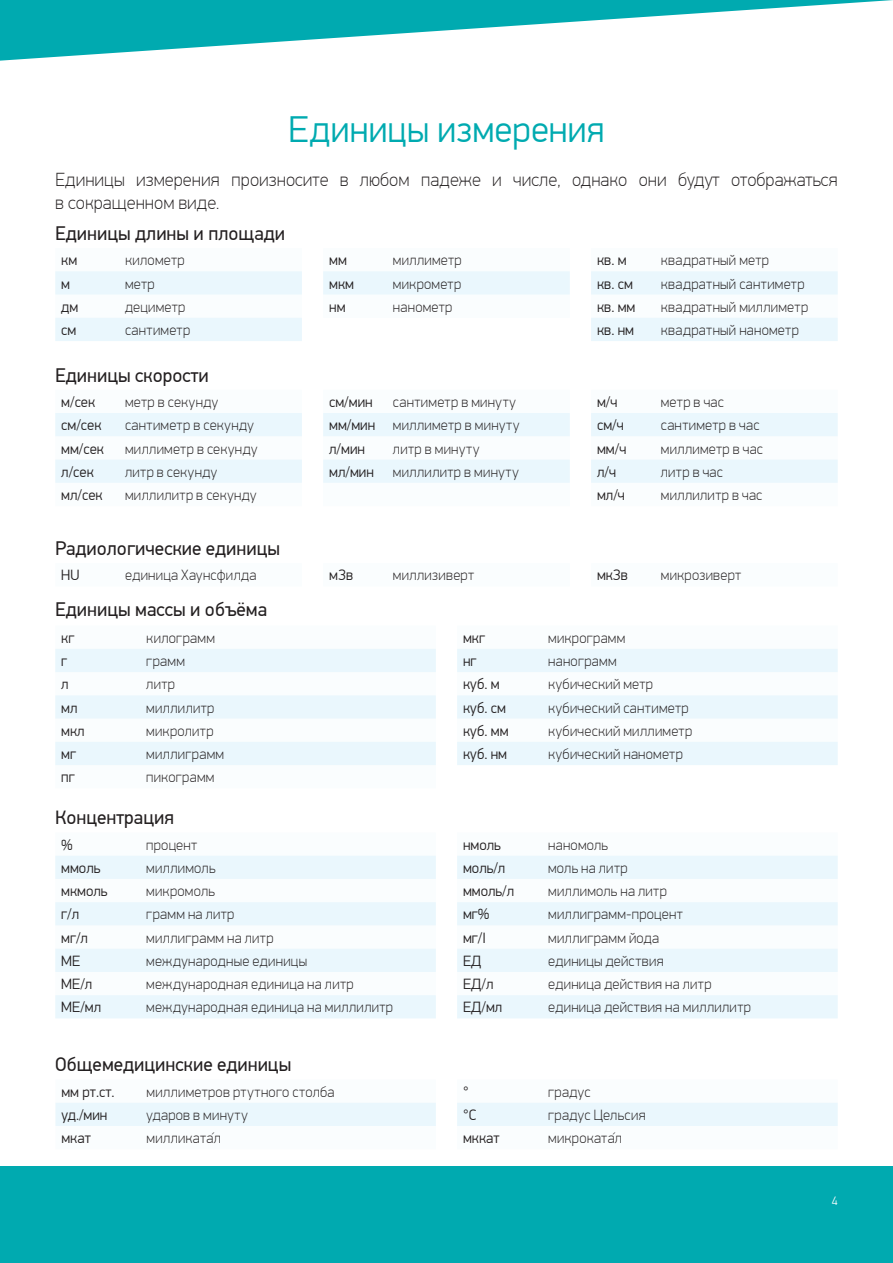
<style>
.page{position:relative;width:893px;height:1263px;background:#fff}
.page>*{position:absolute;margin:0;border:0;box-sizing:border-box;transform-origin:0 0}
.Заголовок{font:300 37.5px "PF Din Display Pro";letter-spacing:.005em;color:#00aab0}
.Подзаголовок{font:19.5px "PF Din Text Pro";color:#231f20}
.t1{font:100 18.75px/22.5px "PF Din Text Pro";color:#231f20}
.Произношение{font:100 15px "PF Din Display Pro";letter-spacing:.02em;color:#231f20}
.Term{font:300 15px "PF Din Display Pro";color:#231f20}
.Произношение-2{font:300 15px "PF Din Display Pro";color:#231f20}
.t2{font:300 12px "PF Din Text Pro";color:#fff}
.s1{font-family:"Segoe UI";font-weight:300}
</style>
<div class="page">
<svg style="left:0;top:0;width:893px;height:61px"></svg>
<div style="left:0;top:1166px;width:893px;height:97px;background:#00aab0"></div>
<svg style="left:55px;top:271px;width:247px;height:70px"></svg>
<div style="left:323px;top:271px;width:247px;height:24px;background:#eaf7fd"></div>
<svg style="left:591px;top:271px;width:247px;height:70px"></svg>
<svg style="left:55px;top:413px;width:247px;height:70px"></svg>
<svg style="left:323px;top:413px;width:247px;height:70px"></svg>
<svg style="left:591px;top:413px;width:247px;height:70px"></svg>
<svg style="left:55px;top:649px;width:381px;height:116px"></svg>
<svg style="left:457px;top:649px;width:381px;height:116px"></svg>
<svg style="left:55px;top:856px;width:381px;height:162px;fill:#eaf7fd"></svg>
<svg style="left:457px;top:856px;width:381px;height:162px;fill:#eaf7fd"></svg>
<div style="left:55px;top:1103px;width:381px;height:23px;background:#eaf7fd"></div>
<div style="left:457px;top:1103px;width:381px;height:23px;background:#eaf7fd"></div>
<p class="Заголовок" style="left:289px;top:108px;width:317px">Единицы измерения</p>
<p class="t1" style="left:55px;top:169px;width:784px">Единицы измерения произносите в любом падеже и числе, однако они будут отображаться в сокращенном виде.</p>
<p class="Подзаголовок" style="left:55px;top:222px;width:231px">Единицы длины и площади</p>
<p class="Term" style="left:61px;top:252px;width:18px">км</p>
<p class="Произношение" style="left:125px;top:252px;width:61px">километр</p>
<p class="Term" style="left:61px;top:275px;width:10px">м</p>
<p class="Произношение" style="left:125px;top:275px;width:31px">метр</p>
<p class="Term" style="left:61px;top:298px;width:19px">дм</p>
<p class="Произношение" style="left:125px;top:298px;width:62px">дециметр</p>
<p class="Term" style="left:61px;top:321px;width:17px">см</p>
<p class="Произношение" style="left:125px;top:321px;width:67px">сантиметр</p>
<p class="Подзаголовок" style="left:55px;top:364px;width:155px">Единицы скорости</p>
<p class="Term" style="left:61px;top:393px;width:36px">м/сек</p>
<p class="Произношение" style="left:125px;top:393px;width:95px">метр в секунду</p>
<p class="Term" style="left:61px;top:417px;width:42px">см/сек</p>
<p class="Произношение" style="left:125px;top:417px;width:130px">сантиметр в секунду</p>
<p class="Term" style="left:61px;top:440px;width:44px">мм/сек</p>
<p class="Произношение" style="left:125px;top:440px;width:134px">миллиметр в секунду</p>
<p class="Term" style="left:61px;top:463px;width:34px">л/сек</p>
<p class="Произношение" style="left:125px;top:463px;width:94px">литр в секунду</p>
<p class="Term" style="left:61px;top:486px;width:43px">мл/сек</p>
<p class="Произношение" style="left:125px;top:486px;width:133px">миллилитр в секунду</p>
<p class="Подзаголовок" style="left:55px;top:536px;width:226px">Радиологические единицы</p>
<p class="Term" style="left:329px;top:252px;width:19px">мм</p>
<p class="Произношение" style="left:393px;top:252px;width:70px">миллиметр</p>
<p class="Term" style="left:329px;top:275px;width:26px">мкм</p>
<p class="Произношение" style="left:393px;top:275px;width:70px">микрометр</p>
<p class="Term" style="left:329px;top:298px;width:18px">нм</p>
<p class="Произношение" style="left:393px;top:298px;width:61px">нанометр</p>
<p class="Term" style="left:329px;top:393px;width:45px">см/мин</p>
<p class="Произношение" style="left:393px;top:393px;width:124px">сантиметр в минуту</p>
<p class="Term" style="left:329px;top:417px;width:48px">мм/мин</p>
<p class="Произношение" style="left:393px;top:417px;width:128px">миллиметр в минуту</p>
<p class="Term" style="left:329px;top:440px;width:37px">л/мин</p>
<p class="Произношение" style="left:393px;top:440px;width:88px">литр в минуту</p>
<p class="Term" style="left:329px;top:463px;width:46px">мл/мин</p>
<p class="Произношение" style="left:393px;top:463px;width:127px">миллилитр в минуту</p>
<p class="Term" style="left:597px;top:252px;width:31px">кв. м</p>
<p class="Произношение" style="left:661px;top:252px;width:110px">квадратный метр</p>
<p class="Term" style="left:597px;top:275px;width:37px">кв. см</p>
<p class="Произношение" style="left:661px;top:275px;width:145px">квадратный сантиметр</p>
<p class="Term" style="left:597px;top:298px;width:40px">кв. мм</p>
<p class="Произношение" style="left:661px;top:298px;width:149px">квадратный миллиметр</p>
<p class="Term" style="left:597px;top:321px;width:39px">кв. нм</p>
<p class="Произношение" style="left:661px;top:321px;width:140px">квадратный нанометр</p>
<p class="Term" style="left:597px;top:393px;width:22px">м/ч</p>
<p class="Произношение" style="left:661px;top:393px;width:65px">метр в час</p>
<p class="Term" style="left:597px;top:417px;width:28px">см/ч</p>
<p class="Произношение" style="left:661px;top:417px;width:100px">сантиметр в час</p>
<p class="Term" style="left:597px;top:440px;width:31px">мм/ч</p>
<p class="Произношение" style="left:661px;top:440px;width:104px">миллиметр в час</p>
<p class="Term" style="left:597px;top:463px;width:20px">л/ч</p>
<p class="Произношение" style="left:661px;top:463px;width:64px">литр в час</p>
<p class="Term" style="left:597px;top:486px;width:29px">мл/ч</p>
<p class="Произношение" style="left:661px;top:486px;width:103px">миллилитр в час</p>
<p class="Term" style="left:61px;top:567px;width:20px">HU</p>
<p class="Произношение" style="left:125px;top:567px;width:133px">единица Хаунсфилда</p>
<p class="Произношение-2" style="left:329px;top:567px;width:26px">мЗв</p>
<p class="Произношение" style="left:393px;top:567px;width:83px">миллизиверт</p>
<p class="Term" style="left:597px;top:567px;width:32px">мкЗв</p>
<p class="Произношение" style="left:661px;top:567px;width:82px">микрозиверт</p>
<p class="Подзаголовок" style="left:55px;top:598px;width:213px">Единицы массы и объёма</p>
<p class="Term" style="left:61px;top:629px;width:15px">кг</p>
<p class="Произношение" style="left:146px;top:629px;width:70px">килограмм</p>
<p class="Term" style="left:61px;top:652px;width:7px">г</p>
<p class="Произношение" style="left:146px;top:652px;width:40px">грамм</p>
<p class="Term" style="left:61px;top:676px;width:9px">л</p>
<p class="Произношение" style="left:146px;top:676px;width:30px">литр</p>
<p class="Term" style="left:61px;top:699px;width:18px">мл</p>
<p class="Произношение" style="left:146px;top:699px;width:70px">миллилитр</p>
<p class="Term" style="left:61px;top:722px;width:25px">мкл</p>
<p class="Произношение" style="left:146px;top:722px;width:69px">микролитр</p>
<p class="Term" style="left:61px;top:745px;width:16px">мг</p>
<p class="Произношение" style="left:146px;top:745px;width:79px">миллиграмм</p>
<p class="Term" style="left:61px;top:769px;width:15px">пг</p>
<p class="Произношение" style="left:146px;top:769px;width:70px">пикограмм</p>
<p class="Подзаголовок" style="left:55px;top:805px;width:120px">Концентрация</p>
<p class="Term" style="left:61px;top:836px;width:13px">%</p>
<p class="Произношение" style="left:146px;top:836px;width:52px">процент</p>
<p class="Term" style="left:61px;top:859px;width:41px">ммоль</p>
<p class="Произношение" style="left:146px;top:859px;width:71px">миллимоль</p>
<p class="Term" style="left:61px;top:882px;width:48px">мкмоль</p>
<p class="Произношение" style="left:146px;top:882px;width:70px">микромоль</p>
<p class="Term" style="left:61px;top:906px;width:19px">г/л</p>
<p class="Произношение" style="left:146px;top:906px;width:90px">грамм на литр</p>
<p class="Term" style="left:61px;top:929px;width:28px">мг/л</p>
<p class="Произношение" style="left:146px;top:929px;width:129px">миллиграмм на литр</p>
<p class="Term" style="left:61px;top:952px;width:21px">МЕ</p>
<p class="Произношение" style="left:146px;top:952px;width:162px">международные единицы</p>
<p class="Term" style="left:61px;top:975px;width:33px">МЕ/л</p>
<p class="Произношение" style="left:146px;top:975px;width:209px">международная единица на литр</p>
<p class="Term" style="left:61px;top:999px;width:41px">МЕ/мл</p>
<p class="Произношение" style="left:146px;top:999px;width:248px">международная единица на миллилитр</p>
<p class="Подзаголовок" style="left:55px;top:1053px;width:238px">Общемедицинские единицы</p>
<p class="Term" style="left:61px;top:1083px;width:55px">мм рт.ст.</p>
<p class="Произношение" style="left:146px;top:1083px;width:190px">миллиметров ртутного столба</p>
<p class="Term" style="left:61px;top:1106px;width:48px">уд./мин</p>
<p class="Произношение" style="left:146px;top:1106px;width:103px">ударов в минуту</p>
<p class="Term" style="left:61px;top:1129px;width:31px">мкат</p>
<p class="Произношение" style="left:146px;top:1129px;width:76px">милликата<span class="s1">́</span>л</p>
<p class="Term" style="left:463px;top:629px;width:23px">мкг</p>
<p class="Произношение" style="left:548px;top:629px;width:79px">микрограмм</p>
<p class="Term" style="left:463px;top:652px;width:15px">нг</p>
<p class="Произношение" style="left:548px;top:652px;width:70px">нанограмм</p>
<p class="Term" style="left:463px;top:676px;width:38px">куб. м</p>
<p class="Произношение" style="left:548px;top:676px;width:106px">кубический метр</p>
<p class="Term" style="left:463px;top:699px;width:44px">куб. см</p>
<p class="Произношение" style="left:548px;top:699px;width:142px">кубический сантиметр</p>
<p class="Term" style="left:463px;top:722px;width:47px">куб. мм</p>
<p class="Произношение" style="left:548px;top:722px;width:146px">кубический миллиметр</p>
<p class="Term" style="left:463px;top:745px;width:46px">куб. нм</p>
<p class="Произношение" style="left:548px;top:745px;width:136px">кубический нанометр</p>
<p class="Term" style="left:463px;top:836px;width:39px">нмоль</p>
<p class="Произношение" style="left:548px;top:836px;width:61px">наномоль</p>
<p class="Term" style="left:463px;top:859px;width:44px">моль/л</p>
<p class="Произношение" style="left:548px;top:859px;width:81px">моль на литр</p>
<p class="Term" style="left:463px;top:882px;width:53px">ммоль/л</p>
<p class="Произношение" style="left:548px;top:882px;width:120px">миллимоль на литр</p>
<p class="Term" style="left:463px;top:906px;width:28px">мг%</p>
<p class="Произношение" style="left:548px;top:906px;width:136px">миллиграмм-процент</p>
<p class="Term" style="left:463px;top:929px;width:24px">мг/I</p>
<p class="Произношение" style="left:548px;top:929px;width:113px">миллиграмм йода</p>
<p class="Term" style="left:463px;top:952px;width:20px">ЕД</p>
<p class="Произношение" style="left:548px;top:952px;width:117px">единицы действия</p>
<p class="Term" style="left:463px;top:975px;width:32px">ЕД/л</p>
<p class="Произношение" style="left:548px;top:975px;width:165px">единица действия на литр</p>
<p class="Term" style="left:463px;top:999px;width:41px">ЕД/мл</p>
<p class="Произношение" style="left:548px;top:999px;width:204px">единица действия на миллилитр</p>
<p class="Term" style="left:463px;top:1083px;width:7px">°</p>
<p class="Произношение" style="left:548px;top:1083px;width:44px">градус</p>
<p class="Term" style="left:463px;top:1106px;width:15px">°C</p>
<p class="Произношение" style="left:548px;top:1106px;width:99px">градус Цельсия</p>
<p class="Term" style="left:463px;top:1129px;width:38px">мккат</p>
<p class="Произношение" style="left:548px;top:1129px;width:75px">микроката<span class="s1">́</span>л</p>
<p class="t2" style="left:832px;top:1194px;width:7px">4</p>
</div>
